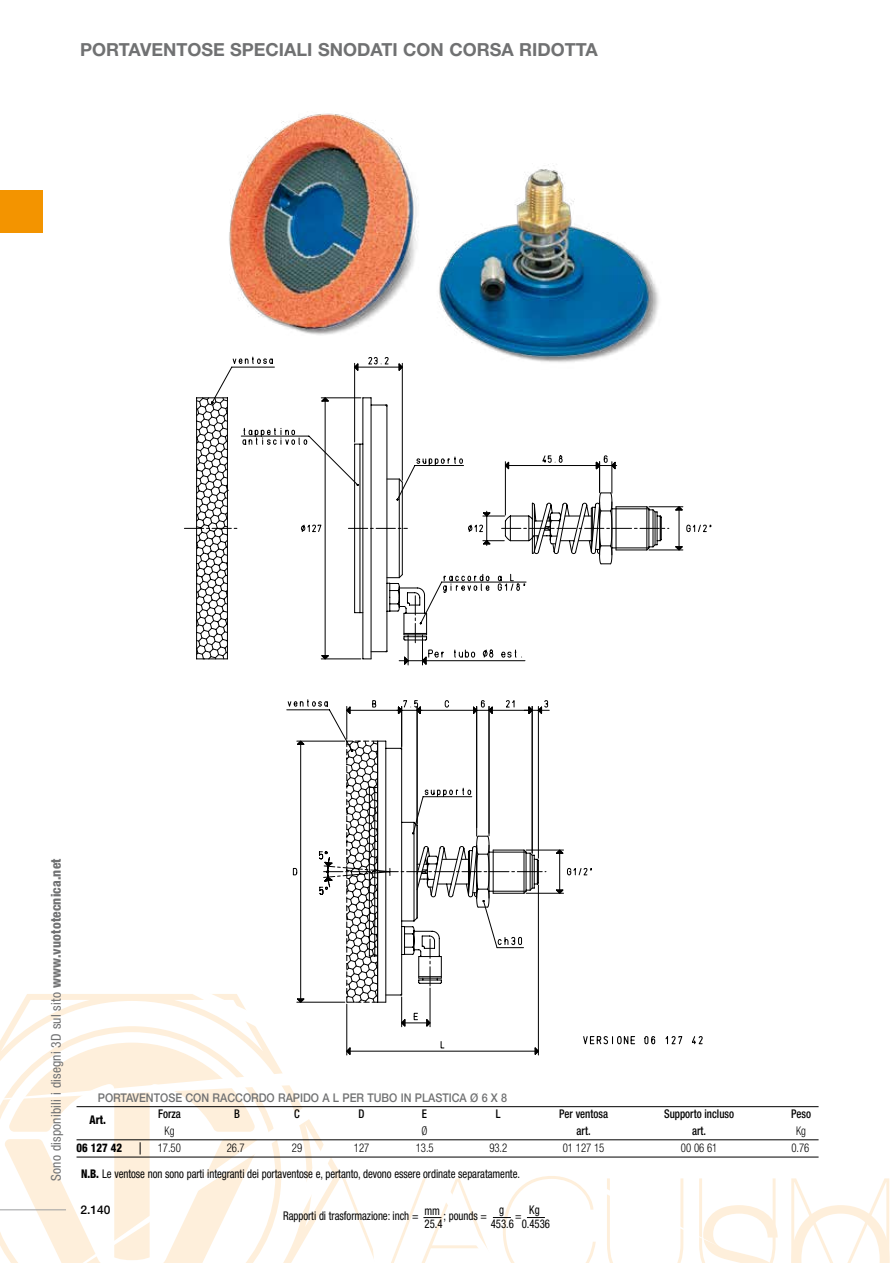
<style>
.page{position:relative;width:893px;height:1263px;background:#fff}
.page>*{position:absolute;margin:0;border:0;box-sizing:border-box;transform-origin:0 0}
.t1{font:700 18px "Helvetica Neue";color:#707172}
.t2{font:condensed 13.5px "Helvetica Neue";letter-spacing:.01em;color:#707172}
.t3{font:condensed 12px "Helvetica Neue";letter-spacing:-.005em;color:#000;scale:.9 1}
.t4{font:500 12px "Helvetica Neue";color:#707172;scale:.9 1}
.t5{font:500 condensed 12px "Helvetica Neue";color:#000;scale:.9 1}
.t6{font:300 condensed 12px "Helvetica Neue";letter-spacing:-.005em;color:#000;scale:.9 1}
.t7{font:800 condensed 12px "Helvetica Neue";color:#000;scale:.9 1}
.t8{font:500 12px "Helvetica Neue";color:#000}
.s1{font-weight:800}
</style>
<div class="page">
<svg style="left:0;top:994px;width:890px;height:269px"></svg>
<div style="left:0;top:190px;width:43px;height:43px;background:#f39400"></div>
<hr style="left:0;top:1209px;width:66px;height:1px;background:#9c9e9f">
<svg style="left:342px;top:1176px;width:254px;height:87px"></svg>
<svg style="left:184px;top:380px;width:528px;height:286px"></svg>
<svg style="left:242px;top:699px;width:461px;height:357px"></svg>
<img style="left:224px;top:113px;width:435px;height:267px">
<hr style="left:77px;top:1106px;width:742px;height:1px;background:#000">
<hr style="left:77px;top:1139px;width:742px;height:1px;background:#000">
<hr style="left:77px;top:1157px;width:742px;height:1px;background:#000">
<svg style="left:5px;top:1139px;width:254px;height:124px"></svg>
<h1 class="t1" style="left:80px;top:39px;width:519px">PORTAVENTOSE SPECIALI SNODATI CON CORSA RIDOTTA</h1>
<p class="t2" style="left:48px;top:1181px;width:324px;rotate:-90deg">Sono disponibili i disegni 3D sul sito <span class="s1">www.vuototecnica.net</span></p>
<p class="t4" style="left:98px;top:1090px;width:456px">PORTAVENTOSE CON RACCORDO RAPIDO A L PER TUBO IN PLASTICA Ø 6 X 8</p>
<p class="t7" style="left:90px;top:1112px;width:20px">Art.</p>
<p class="t5" style="left:158px;top:1106px;width:27px">Forza</p>
<p class="t5" style="left:234px;top:1106px;width:8px">B</p>
<p class="t5" style="left:294px;top:1106px;width:8px">C</p>
<p class="t5" style="left:359px;top:1106px;width:8px">D</p>
<p class="t5" style="left:422px;top:1106px;width:7px">E</p>
<p class="t5" style="left:496px;top:1106px;width:7px">L</p>
<p class="t5" style="left:559px;top:1106px;width:56px">Per ventosa</p>
<p class="t5" style="left:664px;top:1106px;width:79px">Supporto incluso</p>
<p class="t5" style="left:791px;top:1106px;width:24px">Peso</p>
<p class="t6" style="left:165px;top:1124px;width:13px">Kg</p>
<p class="t6" style="left:422px;top:1124px;width:8px">Ø</p>
<p class="t5" style="left:577px;top:1123px;width:17px">art.</p>
<p class="t5" style="left:692px;top:1123px;width:17px">art.</p>
<p class="t6" style="left:796px;top:1124px;width:13px">Kg</p>
<p class="t7" style="left:77px;top:1140px;width:52px">06 127 42</p>
<p class="t6" style="left:158px;top:1141px;width:27px">17.50</p>
<p class="t6" style="left:227px;top:1141px;width:21px">26.7</p>
<p class="t6" style="left:292px;top:1141px;width:13px">29</p>
<p class="t6" style="left:354px;top:1141px;width:19px">127</p>
<p class="t6" style="left:416px;top:1141px;width:21px">13.5</p>
<p class="t6" style="left:489px;top:1141px;width:21px">93.2</p>
<p class="t6" style="left:563px;top:1141px;width:48px">01 127 15</p>
<p class="t6" style="left:681px;top:1141px;width:42px">00 06 61</p>
<p class="t6" style="left:791px;top:1141px;width:21px">0.76</p>
<p class="t3" style="left:81px;top:1167px;width:489px"><span class="s1">N.B.</span> Le ventose non sono parti integranti dei portaventose e, pertanto, devono essere ordinate separatamente.</p>
<p class="t8" style="left:81px;top:1202px;width:32px">2.140</p>
<p class="t3" style="left:424px;top:1204px;width:19px">mm</p>
<p class="t3" style="left:499px;top:1202px;width:7px">g</p>
<p class="t3" style="left:529px;top:1203px;width:13px">Kg</p>
<p class="t3" style="left:283px;top:1208px;width:152px">Rapporti di trasformazione: inch =</p>
<p class="t3" style="left:444px;top:1208px;width:50px">; pounds =</p>
<p class="t3" style="left:515px;top:1208px;width:9px">=</p>
<p class="t3" style="left:425px;top:1216px;width:21px">25.4</p>
<p class="t3" style="left:491px;top:1216px;width:67px">453.6 0.4536</p>
</div>
